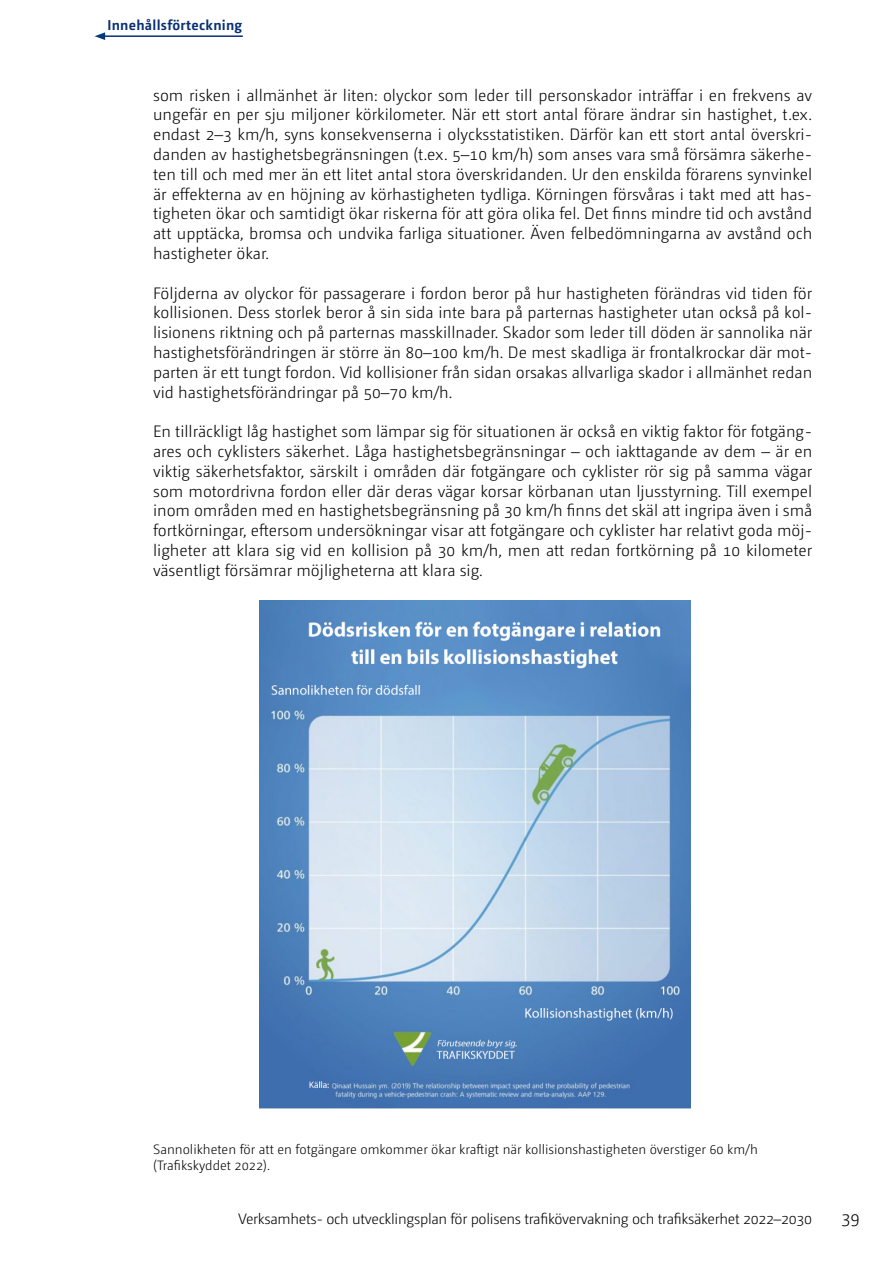
<style>
.page{position:relative;width:893px;height:1263px;background:#fff}
.page>*{position:absolute;margin:0;border:0;box-sizing:border-box;transform-origin:0 0}
.t1{font:300 18px "Camingo Dos";color:#000}
.Leipis_left_11_mm{font:300 16.5px/19.8px "Camingo Dos";color:#000;text-align:justify}
.t2{font:300 15px "Camingo Dos";letter-spacing:-.02em;color:#000}
.Palaa_nappi{font:700 14.25px "Camingo Dos";letter-spacing:.02em;color:#0a3074}
.Kuvateksti{font:300 13.5px/16.2px "Camingo Dos";color:#000}
</style>
<div class="page">
<hr style="left:103px;top:35px;width:140px;height:2px;background:#0a3074">
<svg style="left:95px;top:32px;width:10px;height:8px"></svg>
<img style="left:260px;top:600px;width:430px;height:509px">
<p class="Palaa_nappi" style="left:107px;top:16px;width:136px">Innehållsförteckning</p>
<p class="Leipis_left_11_mm" style="left:153px;top:85px;width:661px">som risken i allmänhet är liten: olyckor som leder till personskador inträffar i en frekvens av ungefär en per sju miljoner körkilometer. När ett stort antal förare ändrar sin hastighet, t.ex. endast 2–3 km/h, syns konsekvenserna i olycksstatistiken. Därför kan ett stort antal överskri&shy;danden av hastighetsbegränsningen (t.ex. 5–10 km/h) som anses vara små försämra säkerhe&shy;ten till och med mer än ett litet antal stora överskridanden. Ur den enskilda förarens synvinkel är effekterna av en höjning av körhastigheten tydliga. Körningen försvåras i takt med att has&shy;tigheten ökar och samtidigt ökar riskerna för att göra olika fel. Det finns mindre tid och avstånd att upptäcka, bromsa och undvika farliga situationer. Även felbedömningarna av avstånd och hastigheter ökar.</p>
<p class="Leipis_left_11_mm" style="left:153px;top:283px;width:661px">Följderna av olyckor för passagerare i fordon beror på hur hastigheten förändras vid tiden för kollisionen. Dess storlek beror å sin sida inte bara på parternas hastigheter utan också på kol&shy;lisionens riktning och på parternas masskillnader. Skador som leder till döden är sannolika när hastighetsförändringen är större än 80–100 km/h. De mest skadliga är frontalkrockar där mot&shy;parten är ett tungt fordon. Vid kollisioner från sidan orsakas allvarliga skador i allmänhet redan vid hastighetsförändringar på 50–70 km/h.</p>
<p class="Leipis_left_11_mm" style="left:153px;top:422px;width:661px">En tillräckligt låg hastighet som lämpar sig för situationen är också en viktig faktor för fotgäng&shy;ares och cyklisters säkerhet. Låga hastighetsbegränsningar – och iakttagande av dem – är en viktig säkerhetsfaktor, särskilt i områden där fotgängare och cyklister rör sig på samma vägar som motordrivna fordon eller där deras vägar korsar körbanan utan ljusstyrning. Till exempel inom områden med en hastighetsbegränsning på 30 km/h finns det skäl att ingripa även i små fortkörningar, eftersom undersökningar visar att fotgängare och cyklister har relativt goda möj&shy;ligheter att klara sig vid en kollision på 30 km/h, men att redan fortkörning på 10 kilometer väsentligt försämrar möjligheterna att klara sig.</p>
<p class="Kuvateksti" style="left:153px;top:1141px;width:606px">Sannolikheten för att en fotgängare omkommer ökar kraftigt när kollisionshastigheten överstiger 60 km/h (Trafikskyddet 2022).</p>
<p class="t2" style="left:238px;top:1210px;width:575px">Verksamhets- och utvecklingsplan för polisens trafikövervakning och trafiksäkerhet 2022–2030</p>
<p class="t1" style="left:841px;top:1207px;width:20px">39</p>
</div>
